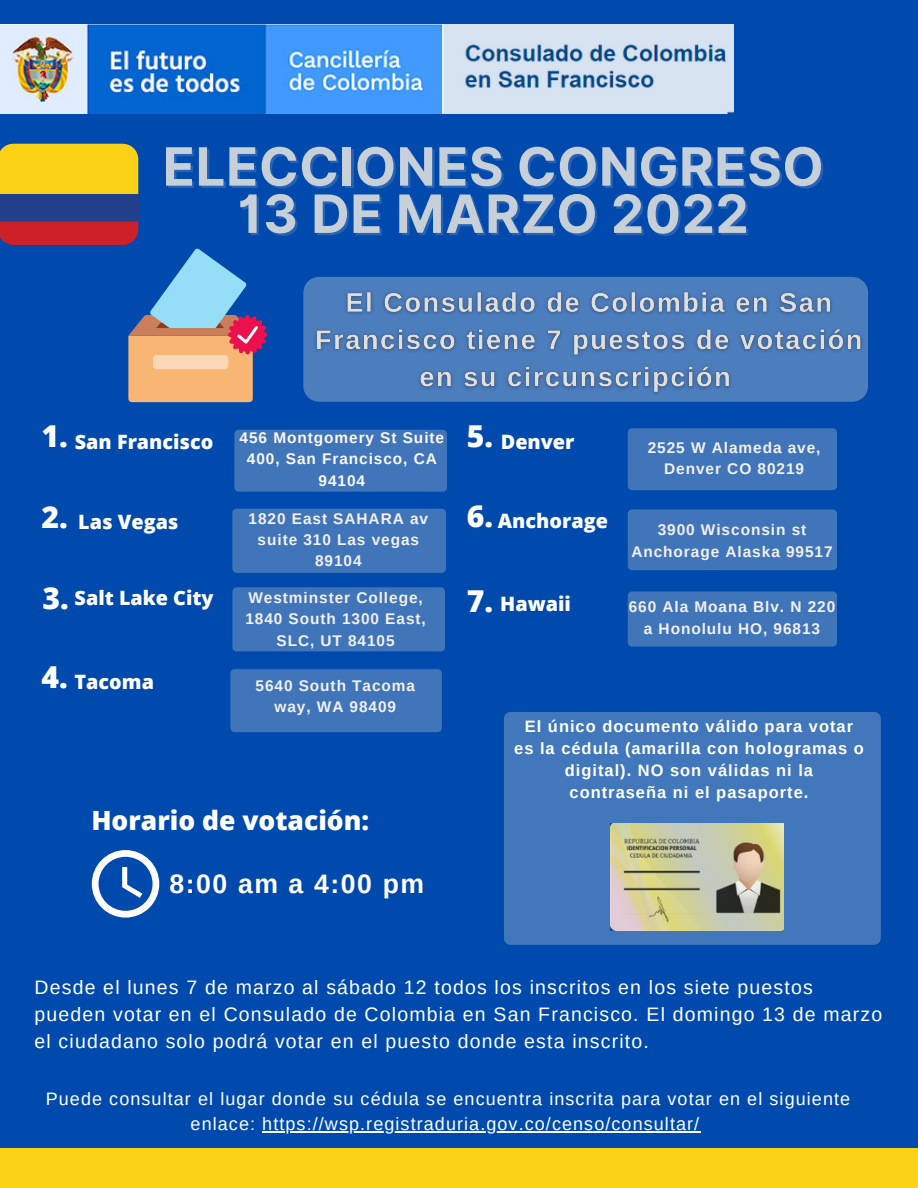
<style>
.page{position:relative;width:918px;height:1188px;background:#004aad}
.page>*{position:absolute;margin:0;border:0;box-sizing:border-box;transform-origin:0 0}
.t1{font:700 52.8px/47.2px "Inter";letter-spacing:.01em;color:#c7d0d8;text-align:center}
.t2{font:800 30.15px "Open Sans";color:#fff}
.t3{font:700 26.7px "Arimo";letter-spacing:.06em;color:#fff}
.t4{font:800 26.55px "Open Sans";color:#fff}
.t5{font:800 19.8px "Open Sans";color:#fff}
.t6{font:19.5px/27px "Arimo";letter-spacing:.06em;color:#fff}
.t7{font:18px/24.8px "Arimo";letter-spacing:.06em;color:#fff;text-align:center}
.t8{font:700 16.5px/22px "Arimo";letter-spacing:.06em;color:#fff;text-align:center}
.t9{font:700 15.45px/21.3px "Arimo";letter-spacing:.06em;color:#f4f0f0;text-align:center}
.t10{font:700 15.45px/21.3px "Arimo";letter-spacing:.06em;color:#fdf8f8;text-align:center}
</style>
<div class="page">
<div style="left:0;top:144px;width:138px;height:50px;background:#fbd116"></div>
<div style="left:0;top:194px;width:138px;height:28px;background:#22408c"></div>
<div style="left:303px;top:277px;width:565px;height:125px;background:#4c7dbd;border-radius:16px"></div>
<svg style="left:0;top:222px;width:268px;height:180px"></svg>
<div style="left:153px;top:355px;width:75px;height:14px;background:#fcd7b5;border-radius:4px"></div>
<img style="left:0;top:25px;width:734px;height:89px">
<div style="left:232px;top:509px;width:214px;height:64px;background:#4075ba;border-radius:4px"></div>
<div style="left:232px;top:587px;width:213px;height:64px;background:#4075ba;border-radius:4px"></div>
<div style="left:230px;top:669px;width:212px;height:63px;background:#4075ba;border-radius:4px"></div>
<div style="left:628px;top:428px;width:209px;height:62px;background:#4075ba;border-radius:4px"></div>
<div style="left:628px;top:509px;width:209px;height:61px;background:#4075ba;border-radius:4px"></div>
<div style="left:628px;top:591px;width:209px;height:56px;background:#4075ba;border-radius:4px"></div>
<svg style="left:92px;top:850px;width:67px;height:68px"></svg>
<div style="left:234px;top:430px;width:213px;height:62px;background:#4075ba;border-radius:4px"></div>
<div style="left:504px;top:712px;width:377px;height:233px;background:#4377bb;border-radius:7px"></div>
<img style="left:610px;top:824px;width:173px;height:107px">
<div style="left:0;top:1148px;width:918px;height:40px;background:#fbd116"></div>
<img style="left:309px;top:280px;width:559px;height:120px">
<hr style="left:262px;top:1131px;width:438px;height:1px;background:#fff">
<p class="t1" style="left:163px;top:143px;width:662px">ELECCIONES CONGRESO<br>13 DE MARZO 2022</p>
<p class="t2" style="left:41px;top:415px;width:28px">1.</p>
<p class="t5" style="left:75px;top:428px;width:140px">San Francisco</p>
<p class="t10" style="left:240px;top:427px;width:206px">456 Montgomery St Suite<br>400, San Francisco, CA<br>94104</p>
<p class="t2" style="left:41px;top:496px;width:28px">2.</p>
<p class="t5" style="left:78px;top:508px;width:102px">Las Vegas</p>
<p class="t9" style="left:249px;top:508px;width:181px">1820 East SAHARA av suite 310 Las vegas<br>89104</p>
<p class="t5" style="left:75px;top:584px;width:141px">Salt Lake City</p>
<p class="t9" style="left:245px;top:587px;width:182px">Westminster College,<br>1840 South 1300 East,<br>SLC, UT 84105</p>
<p class="t5" style="left:75px;top:667px;width:81px">Tacoma</p>
<p class="t9" style="left:256px;top:675px;width:161px">5640 South Tacoma way, WA 98409</p>
<p class="t2" style="left:43px;top:577px;width:28px">3.</p>
<p class="t2" style="left:41px;top:656px;width:28px">4.</p>
<p class="t4" style="left:91px;top:802px;width:279px">Horario de votación:</p>
<p class="t3" style="left:169px;top:869px;width:256px">8:00 am a 4:00 pm</p>
<p class="t2" style="left:467px;top:415px;width:28px">5.</p>
<p class="t5" style="left:501px;top:428px;width:75px">Denver</p>
<p class="t9" style="left:648px;top:437px;width:174px">2525 W Alameda ave,<br>Denver CO 80219</p>
<p class="t5" style="left:498px;top:507px;width:112px">Anchorage</p>
<p class="t2" style="left:467px;top:495px;width:28px">6.</p>
<p class="t9" style="left:631px;top:519px;width:203px">3900 Wisconsin st<br>Anchorage Alaska 99517</p>
<p class="t2" style="left:467px;top:580px;width:28px">7.</p>
<p class="t5" style="left:500px;top:590px;width:72px">Hawaii</p>
<p class="t9" style="left:629px;top:596px;width:208px">660 Ala Moana Blv. N 220 a Honolulu HO, 96813</p>
<p class="t8" style="left:514px;top:715px;width:351px">El único documento válido para votar es la cédula (amarilla con hologramas o digital). NO son válidas ni la<br>contraseña ni el pasaporte.</p>
<p class="t6" style="left:35px;top:974px;width:849px">Desde el lunes 7 de marzo al sábado 12 todos los inscritos en los siete puestos pueden votar en el Consulado de Colombia en San Francisco. El domingo 13 de marzo el ciudadano solo podrá votar en el puesto donde esta inscrito.</p>
<p class="t7" style="left:46px;top:1087px;width:806px">Puede consultar el lugar donde su cédula se encuentra inscrita para votar en el siguiente enlace: https://wsp.registraduria.gov.co/censo/consultar/</p>
</div>
